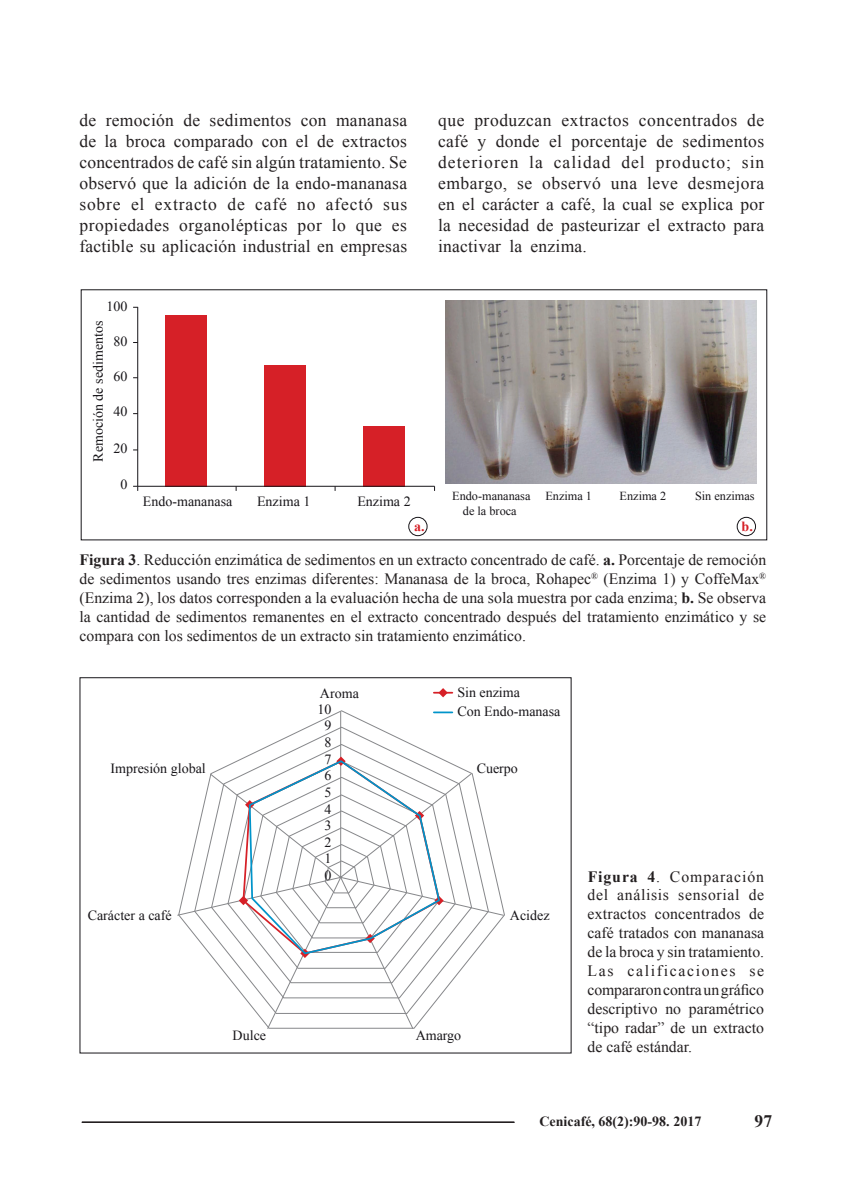
<style>
.page{position:relative;width:844px;height:1191px;background:#fff}
.page>*{position:absolute;margin:0;border:0;box-sizing:border-box;transform-origin:0 0}
.t1{font:17.5px/21px "Times New Roman";letter-spacing:.01em;color:#231f20;text-align:justify}
.t2{font:700 17.5px "Times New Roman";color:#231f20}
.t3{font:15.75px/18.9px "Times New Roman";color:#231f20;text-align:justify}
.t4{font:14px/18.7px "Times New Roman";color:#171519}
.t5{font:700 14px "Times New Roman";color:#231f20}
.t6{font:700 14px "Times New Roman";color:#d62027}
.t7{font:12.25px/14.7px "Times New Roman";color:#171519;text-align:center}
.s1{font-weight:700}
</style>
<div class="page">
<hr style="left:82px;top:1121px;width:432px;height:1px;background:#231f20">
<div style="left:166px;top:315px;width:41px;height:171px;background:#d62027"></div>
<div style="left:264px;top:365px;width:41px;height:121px;background:#d62027"></div>
<div style="left:363px;top:426px;width:41px;height:60px;background:#d62027"></div>
<div style="left:408px;top:517px;width:19px;height:19px;border:1px solid #171519;border-radius:50%"></div>
<hr style="left:137px;top:307px;width:1px;height:179px;background:#171519">
<hr style="left:138px;top:486px;width:296px;height:1px;background:#171519">
<img style="left:445px;top:301px;width:310px;height:182px">
<div style="left:736px;top:517px;width:19px;height:19px;border:1px solid #171519;border-radius:50%"></div>
<svg style="left:177px;top:711px;width:327px;height:318px"></svg>
<svg style="left:434px;top:688px;width:18px;height:9px"></svg>
<p class="t1" style="left:79px;top:109px;width:329px">de remoción de sedimentos con mananasa de la broca comparado con el de extractos concentrados de café sin algún tratamiento. Se observó que la adición de la endo-mananasa sobre el extracto de café no afectó sus propiedades organolépticas por lo que es factible su aplicación industrial en empresas</p>
<p class="t1" style="left:438px;top:109px;width:327px">que produzcan extractos concentrados de café y donde el porcentaje de sedimentos deterioren la calidad del producto; sin embargo, se observó una leve desmejora en el carácter a café, la cual se explica por la necesidad de pasteurizar el extracto para inactivar la enzima.</p>
<p class="t4" style="left:107px;top:297px;width:22px">100</p>
<p class="t4" style="left:88px;top:462px;width:142px;rotate:-90deg">Remoción de sedimentos</p>
<p class="t4" style="left:114px;top:332px;width:15px">80</p>
<p class="t4" style="left:114px;top:367px;width:15px">60</p>
<p class="t4" style="left:114px;top:402px;width:15px">40</p>
<p class="t4" style="left:114px;top:439px;width:15px">20</p>
<p class="t4" style="left:121px;top:474px;width:8px">0</p>
<p class="t4" style="left:143px;top:492px;width:91px">Endo-mananasa</p>
<p class="t4" style="left:257px;top:492px;width:55px">Enzima 1</p>
<p class="t4" style="left:357px;top:492px;width:55px">Enzima 2</p>
<p class="t6" style="left:414px;top:516px;width:12px">a.</p>
<p class="t7" style="left:452px;top:488px;width:80px">Endo-mananasa de la broca</p>
<p class="t7" style="left:545px;top:488px;width:48px">Enzima 1</p>
<p class="t7" style="left:619px;top:488px;width:48px">Enzima 2</p>
<p class="t7" style="left:695px;top:488px;width:61px">Sin enzimas</p>
<p class="t6" style="left:741px;top:516px;width:13px">b.</p>
<p class="t3" style="left:79px;top:550px;width:688px"><span class="s1">Figura 3</span>. Reducción enzimática de sedimentos en un extracto concentrado de café. <span class="s1">a.</span> Porcentaje de remoción de sedimentos usando tres enzimas diferentes: Mananasa de la broca, Rohapec<sup>®</sup> (Enzima 1) y CoffeMax<sup>® </sup>(Enzima 2), los datos corresponden a la evaluación hecha de una sola muestra por cada enzima; <span class="s1">b.</span> Se observa la cantidad de sedimentos remanentes en el extracto concentrado después del tratamiento enzimático y se compara con los sedimentos de un extracto sin tratamiento enzimático.</p>
<p class="t4" style="left:110px;top:759px;width:97px">Impresión global</p>
<p class="t4" style="left:88px;top:906px;width:85px">Carácter a café</p>
<p class="t4" style="left:320px;top:684px;width:40px">Aroma</p>
<p class="t4" style="left:317px;top:699px;width:15px">10</p>
<p class="t4" style="left:324px;top:716px;width:8px">9</p>
<p class="t4" style="left:324px;top:732px;width:8px">8</p>
<p class="t4" style="left:324px;top:749px;width:8px">7</p>
<p class="t4" style="left:324px;top:766px;width:8px">6</p>
<p class="t4" style="left:324px;top:782px;width:8px">5</p>
<p class="t4" style="left:324px;top:799px;width:8px">4</p>
<p class="t4" style="left:324px;top:816px;width:8px">3</p>
<p class="t4" style="left:324px;top:832px;width:8px">2</p>
<p class="t4" style="left:324px;top:849px;width:8px">1</p>
<p class="t4" style="left:324px;top:865px;width:8px">0</p>
<p class="t4" style="left:457px;top:683px;width:105px">Sin enzima<br>Con Endo-manasa</p>
<p class="t4" style="left:476px;top:759px;width:43px">Cuerpo</p>
<p class="t4" style="left:510px;top:906px;width:41px">Acidez</p>
<p class="t4" style="left:232px;top:1025px;width:35px">Dulce</p>
<p class="t4" style="left:415px;top:1025px;width:47px">Amargo</p>
<p class="t3" style="left:587px;top:866px;width:178px"><span class="s1">Figura 4</span>. Comparación del análisis sensorial de extractos concentrados de café tratados con mananasa de la broca y sin tratamiento.<br>Las calificaciones se compararon contra un gráfico descriptivo no paramétrico “tipo radar” de un extracto de café estándar.</p>
<p class="t5" style="left:539px;top:1111px;width:163px">Cenicafé, 68(2):90-98. 2017</p>
<p class="t2" style="left:754px;top:1109px;width:19px">97</p>
</div>
